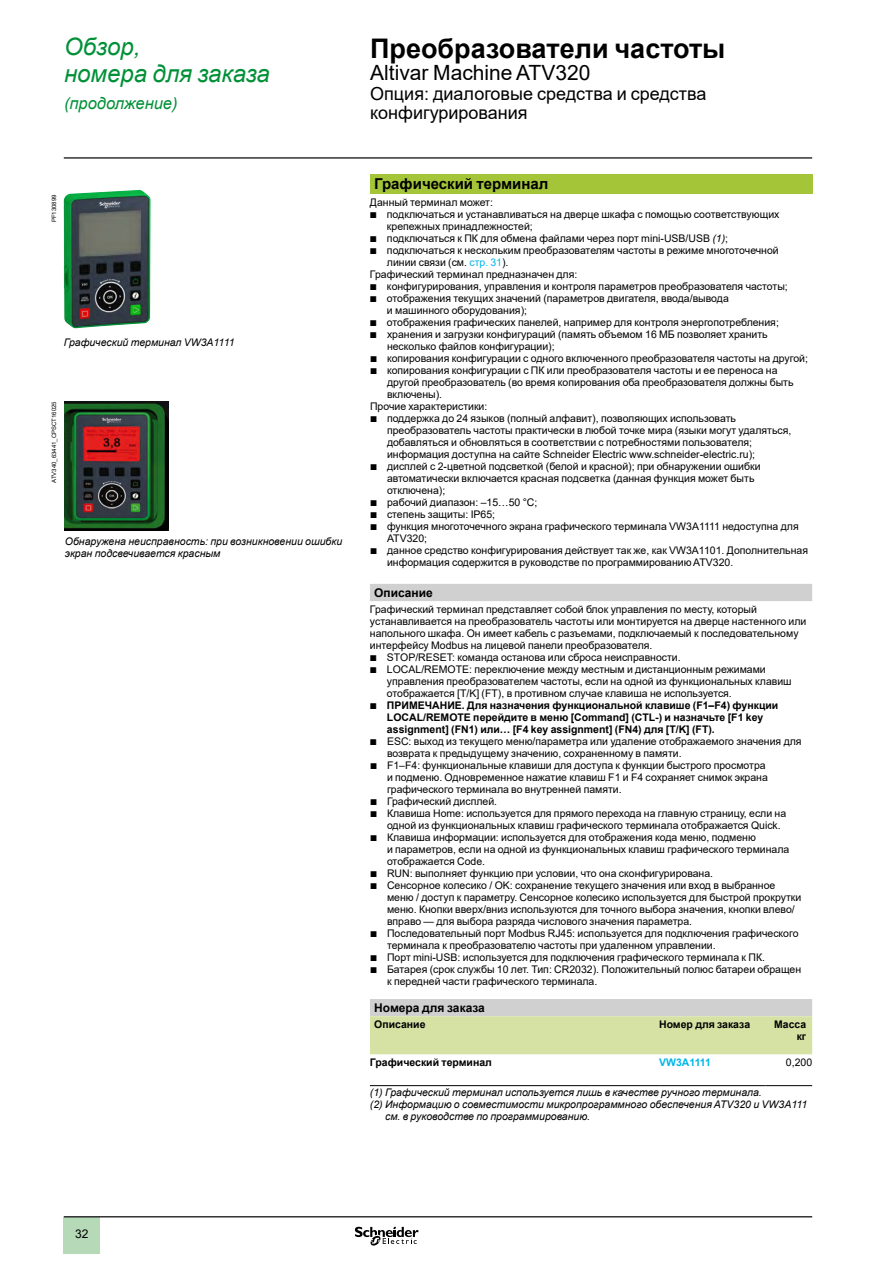
<style>
.page{position:relative;width:893px;height:1263px;background:#fff}
.page>*{position:absolute;margin:0;border:0;box-sizing:border-box;transform-origin:0 0}
.t1{font:700 27px "Arial";color:#000}
.t2{font:italic 24px/27px "Arial";color:#009037}
.t3{font:21px "Arial";color:#000}
.t4{font:18px/19.5px "Arial";color:#000}
.t5{font:italic 16.5px "Arial";color:#009037}
.t6{font:700 15px "Arial";color:#000}
.t7{font:700 12px "Arial";color:#000}
.t8{font:12px "Arial";color:#000}
.t9{font:10.5px/12px "Arial";color:#000}
.t10{font:italic 10.5px/12px "Arial";color:#000}
.t11{font:700 10.5px/12px "Arial";color:#000;text-align:right}
.t12{font:700 10.5px "Arial";color:#00b6e8}
.t13{font:6px "Arial";color:#000}
.s1{font-family:"Graph Schneider"}
.s2{font-style:italic}
.s3{color:#00b6e8}
.s4{font-family:"Graph Schneider";font-weight:400}
</style>
<div class="page">
<hr style="left:64px;top:157px;width:748px;height:2px;background:#000">
<div style="left:64px;top:1217px;width:36px;height:37px;background:#b6d9b7"></div>
<hr style="left:64px;top:1216px;width:748px;height:1px;background:#000">
<svg style="left:355px;top:1226px;width:64px;height:20px"></svg>
<div style="left:370px;top:174px;width:442px;height:20px;background:#a4c537"></div>
<svg style="left:370px;top:584px;width:442px;height:432px"></svg>
<div style="left:370px;top:1016px;width:442px;height:38px;background:#d5e2a4"></div>
<hr style="left:370px;top:1085px;width:221px;height:1px;background:#000">
<hr style="left:591px;top:1085px;width:68px;height:1px;background:#000">
<hr style="left:659px;top:1085px;width:106px;height:1px;background:#000">
<hr style="left:765px;top:1085px;width:47px;height:1px;background:#000">
<img style="left:65px;top:401px;width:103px;height:129px">
<img style="left:64px;top:190px;width:87px;height:138px">
<h2 class="t2" style="left:64px;top:34px;width:207px">Обзор,<br>номера для заказа</h2>
<h3 class="t5" style="left:64px;top:93px;width:115px">(продолжение)</h3>
<p class="t13" style="left:50px;top:222px;width:29px;rotate:-90deg">PF130899</p>
<p class="t10" style="left:64px;top:336px;width:172px">Графический терминал VW3A1111</p>
<p class="t13" style="left:50px;top:483px;width:83px;rotate:-90deg">ATV340_63441_CPSCT16025</p>
<p class="t10" style="left:65px;top:535px;width:279px">Обнаружена неисправность: при возникновении ошибки экран подсвечивается красным</p>
<h1 class="t1" style="left:370px;top:29px;width:357px">Преобразователи частоты</h1>
<h3 class="t3" style="left:370px;top:58px;width:222px">Altivar Machine ATV320</h3>
<h3 class="t4" style="left:370px;top:83px;width:338px">Опция: диалоговые средства и средства конфигурирования</h3>
<h3 class="t6" style="left:374px;top:174px;width:176px">Графический терминал</h3>
<p class="t9" style="left:370px;top:196px;width:125px">Данный терминал может:</p>
<p class="t9" style="left:370px;top:208px;width:411px"><span class="s1">b</span> подключаться и устанавливаться на дверце шкафа с помощью соответствующих</p>
<p class="t9" style="left:387px;top:220px;width:147px">крепежных принадлежностей;</p>
<p class="t9" style="left:370px;top:232px;width:360px"><span class="s1">b</span> подключаться к ПК для обмена файлами через порт mini-USB/USB <span class="s2">(1)</span>;</p>
<p class="t9" style="left:370px;top:244px;width:410px"><span class="s1">b</span> подключаться к нескольким преобразователям частоты в режиме многоточечной</p>
<p class="t9" style="left:387px;top:256px;width:123px">линии связи (см. <span class="s3">стр. 31</span>).</p>
<p class="t9" style="left:370px;top:268px;width:209px">Графический терминал предназначен для:</p>
<p class="t9" style="left:370px;top:280px;width:419px"><span class="s1">b</span> конфигурирования, управления и контроля параметров преобразователя частоты;</p>
<p class="t9" style="left:370px;top:292px;width:360px"><span class="s1">b</span> отображения текущих значений (параметров двигателя, ввода/вывода</p>
<p class="t9" style="left:387px;top:304px;width:142px">и машинного оборудования);</p>
<p class="t9" style="left:370px;top:316px;width:410px"><span class="s1">b</span> отображения графических панелей, например для контроля энергопотребления;</p>
<p class="t9" style="left:370px;top:328px;width:399px"><span class="s1">b</span> хранения и загрузки конфигураций (память объемом 16 МБ позволяет хранить</p>
<p class="t9" style="left:387px;top:340px;width:169px">несколько файлов конфигурации);</p>
<p class="t9" style="left:370px;top:352px;width:439px"><span class="s1">b</span> копирования конфигурации с одного включенного преобразователя частоты на другой;</p>
<p class="t9" style="left:370px;top:364px;width:409px"><span class="s1">b</span> копирования конфигурации с ПК или преобразователя частоты и ее переноса на</p>
<p class="t9" style="left:387px;top:376px;width:408px">другой преобразователь (во время копирования оба преобразователя должны быть</p>
<p class="t9" style="left:387px;top:388px;width:57px">включены).</p>
<p class="t9" style="left:370px;top:400px;width:119px">Прочие характеристики:</p>
<p class="t9" style="left:370px;top:412px;width:367px"><span class="s1">b</span> поддержка до 24 языков (полный алфавит), позволяющих использовать</p>
<p class="t9" style="left:387px;top:424px;width:406px">преобразователь частоты практически в любой точке мира (языки могут удаляться,</p>
<p class="t9" style="left:387px;top:436px;width:367px">добавляться и обновляться в соответствии с потребностями пользователя;</p>
<p class="t9" style="left:387px;top:448px;width:370px">информация доступна на сайте Schneider Electric www.schneider-electric.ru);</p>
<p class="t9" style="left:370px;top:460px;width:392px"><span class="s1">b</span> дисплей с 2-цветной подсветкой (белой и красной); при обнаружении ошибки</p>
<p class="t9" style="left:387px;top:472px;width:369px">автоматически включается красная подсветка (данная функция может быть</p>
<p class="t9" style="left:387px;top:484px;width:60px">отключена);</p>
<p class="t9" style="left:370px;top:496px;width:169px"><span class="s1">b</span> рабочий диапазон: –15…50 °C;</p>
<p class="t9" style="left:370px;top:508px;width:127px"><span class="s1">b</span> степень защиты: IP65;</p>
<p class="t9" style="left:370px;top:520px;width:430px"><span class="s1">b</span> функция многоточечного экрана графического терминала VW3A1111 недоступна для</p>
<p class="t9" style="left:387px;top:532px;width:42px">ATV320;</p>
<p class="t9" style="left:370px;top:544px;width:439px"><span class="s1">b</span> данное средство конфигурирования действует так же, как VW3A1101. Дополнительная</p>
<p class="t9" style="left:387px;top:556px;width:348px">информация содержится в руководстве по программированию ATV320.</p>
<p class="t7" style="left:374px;top:584px;width:60px">Описание</p>
<p class="t9" style="left:370px;top:603px;width:438px">Графический терминал представляет собой блок управления по месту, который устанавливается на преобразователь частоты или монтируется на дверце настенного или напольного шкафа. Он имеет кабель с разъемами, подключаемый к последовательному интерфейсу Modbus на лицевой панели преобразователя.<br><span class="s1">b</span> STOP/RESET: команда останова или сброса неисправности.<br><span class="s1">b</span> LOCAL/REMOTE: переключение между местным и дистанционным режимами</p>
<p class="t9" style="left:387px;top:675px;width:406px">управления преобразователем частоты, если на одной из функциональных клавиш</p>
<p class="t9" style="left:387px;top:687px;width:346px">отображается [T/K] (FT), в противном случае клавиша не используется.</p>
<p class="t11" style="left:370px;top:699px;width:410px"><span class="s4">b</span> ПРИМЕЧАНИЕ. Для назначения функциональной клавише (F1–F4) функции</p>
<p class="t11" style="left:387px;top:711px;width:378px">LOCAL/REMOTE перейдите в меню [Command] (CTL-) и назначьте [F1 key</p>
<p class="t11" style="left:387px;top:723px;width:329px">assignment] (FN1) или… [F4 key assignment] (FN4) для [T/K] (FT).</p>
<p class="t9" style="left:370px;top:735px;width:433px"><span class="s1">b</span> ESC: выход из текущего меню/параметра или удаление отображаемого значения для</p>
<p class="t9" style="left:387px;top:747px;width:296px">возврата к предыдущему значению, сохраненному в памяти.</p>
<p class="t9" style="left:370px;top:759px;width:397px"><span class="s1">b</span> F1–F4: функциональные клавиши для доступа к функции быстрого просмотра</p>
<p class="t9" style="left:387px;top:771px;width:382px">и подменю. Одновременное нажатие клавиш F1 и F4 сохраняет снимок экрана</p>
<p class="t9" style="left:387px;top:783px;width:236px">графического терминала во внутренней памяти.</p>
<p class="t9" style="left:370px;top:795px;width:129px"><span class="s1">b</span> Графический дисплей.</p>
<p class="t9" style="left:370px;top:807px;width:418px"><span class="s1">b</span> Клавиша Home: используется для прямого перехода на главную страницу, если на</p>
<p class="t9" style="left:387px;top:819px;width:395px">одной из функциональных клавиш графического терминала отображается Quick.</p>
<p class="t9" style="left:370px;top:831px;width:387px"><span class="s1">b</span> Клавиша информации: используется для отображения кода меню, подменю</p>
<p class="t9" style="left:387px;top:843px;width:404px">и параметров, если на одной из функциональных клавиш графического терминала</p>
<p class="t9" style="left:387px;top:855px;width:100px">отображается Code.</p>
<p class="t9" style="left:370px;top:867px;width:345px"><span class="s1">b</span> RUN: выполняет функцию при условии, что она сконфигурирована.</p>
<p class="t9" style="left:370px;top:879px;width:407px"><span class="s1">b</span> Сенсорное колесико / OK: сохранение текущего значения или вход в выбранное</p>
<p class="t9" style="left:387px;top:891px;width:416px">меню / доступ к параметру. Сенсорное колесико используется для быстрой прокрутки</p>
<p class="t9" style="left:387px;top:903px;width:409px">меню. Кнопки вверх/вниз используются для точного выбора значения, кнопки влево/</p>
<p class="t9" style="left:387px;top:915px;width:307px">вправо — для выбора разряда числового значения параметра.</p>
<p class="t9" style="left:370px;top:927px;width:430px"><span class="s1">b</span> Последовательный порт Modbus RJ45: используется для подключения графического</p>
<p class="t9" style="left:387px;top:939px;width:330px">терминала к преобразователю частоты при удаленном управлении.</p>
<p class="t9" style="left:370px;top:951px;width:397px"><span class="s1">b</span> Порт mini-USB: используется для подключения графического терминала к ПК.</p>
<p class="t9" style="left:370px;top:963px;width:433px"><span class="s1">b</span> Батарея (срок службы 10 лет. Тип: CR2032). Положительный полюс батареи обращен</p>
<p class="t9" style="left:387px;top:975px;width:212px">к передней части графического терминала.</p>
<p class="t7" style="left:374px;top:999px;width:112px">Номера для заказа</p>
<p class="t11" style="left:374px;top:1018px;width:53px">Описание</p>
<p class="t11" style="left:659px;top:1018px;width:93px">Номер для заказа</p>
<p class="t11" style="left:774px;top:1018px;width:34px">Масса кг</p>
<p class="t11" style="left:370px;top:1056px;width:123px">Графический терминал</p>
<p class="t12" style="left:659px;top:1055px;width:53px">VW3A1111</p>
<p class="t9" style="left:786px;top:1056px;width:28px">0,200</p>
<p class="t10" style="left:370px;top:1087px;width:393px">(1) Графический терминал используется лишь в качестве ручного терминала.</p>
<p class="t10" style="left:370px;top:1099px;width:439px">(2) Информацию о совместимости микропрограммного обеспечения ATV320 и VW3A111</p>
<p class="t10" style="left:385px;top:1111px;width:207px">см. в руководстве по программированию.</p>
<p class="t8" style="left:75px;top:1225px;width:15px">32</p>
</div>
